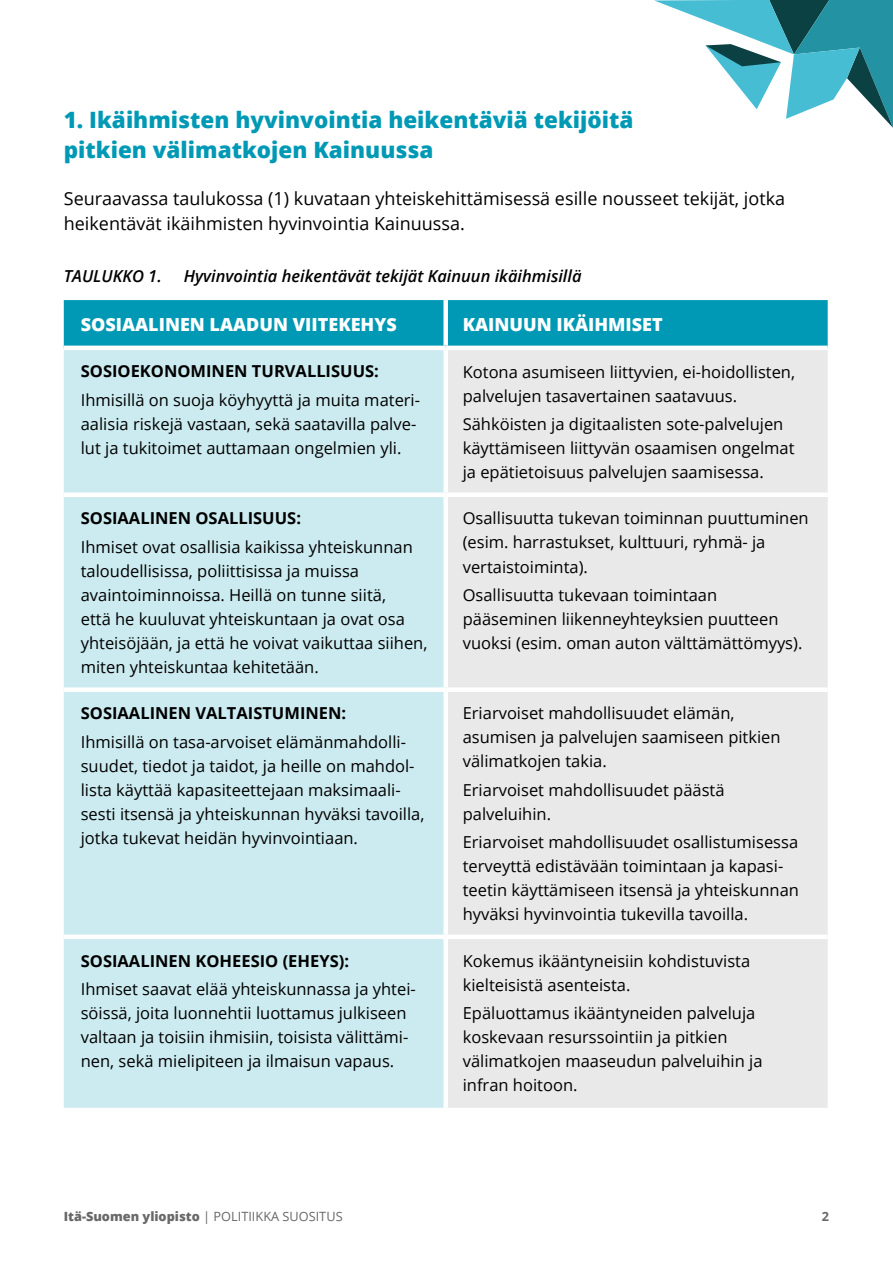
<style>
.page{position:relative;width:893px;height:1263px;background:#fff}
.page>*{position:absolute;margin:0;border:0;box-sizing:border-box;transform-origin:0 0}
.Otsikko_1{font:800 22.5px/30px "Open Sans";color:#0099b5}
.Leipäteksti_sisältö{font:18px/25.5px "Open Sans";color:#000}
.Taulukkoteksti{font:800 18px "Open Sans";color:#fff}
.Taulukkoteksti-2{font:16.5px/24px "Open Sans";color:#000}
.Taulukkoteksti-3{font:700 16.5px "Open Sans";color:#000}
.Kuvateksti{font:italic 600 16.5px "Open Sans";color:#000}
.t1{font:800 12.75px "Open Sans";color:#686868}
.t2{font:700 12.75px "Open Sans";color:#686868}
.s1{font-weight:400}
</style>
<div class="page">
<svg style="left:654px;top:0;width:239px;height:128px"></svg>
<div style="left:64px;top:300px;width:764px;height:46px;background:#0099b5"></div>
<div style="left:64px;top:350px;width:379px;height:758px;background:#ccebf0"></div>
<div style="left:448px;top:350px;width:380px;height:758px;background:#e9e9e9"></div>
<div style="left:443px;top:300px;width:5px;height:46px;background:#fff"></div>
<div style="left:64px;top:492px;width:382px;height:5px;background:#fff"></div>
<div style="left:446px;top:492px;width:382px;height:5px;background:#fff"></div>
<div style="left:64px;top:687px;width:382px;height:5px;background:#fff"></div>
<div style="left:446px;top:687px;width:382px;height:5px;background:#fff"></div>
<div style="left:64px;top:934px;width:382px;height:5px;background:#fff"></div>
<div style="left:446px;top:934px;width:382px;height:5px;background:#fff"></div>
<p class="Otsikko_1" style="left:64px;top:103px;width:571px">1. Ikäihmisten hyvinvointia heikentäviä tekijöitä pitkien välimatkojen Kainuussa</p>
<p class="Leipäteksti_sisältö" style="left:64px;top:185px;width:723px">Seuraavassa taulukossa (1) kuvataan yhteiskehittämisessä esille nousseet tekijät, jotka heikentävät ikäihmisten hyvinvointia Kainuussa.</p>
<p class="Kuvateksti" style="left:64px;top:264px;width:100px">TAULUKKO 1.</p>
<p class="Kuvateksti" style="left:184px;top:264px;width:399px">Hyvinvointia heikentävät tekijät Kainuun ikäihmisillä</p>
<p class="Taulukkoteksti" style="left:81px;top:311px;width:317px">SOSIAALINEN LAADUN VIITEKEHYS</p>
<p class="Taulukkoteksti" style="left:463px;top:311px;width:201px">KAINUUN IKÄIHMISET</p>
<p class="Taulukkoteksti-3" style="left:81px;top:360px;width:300px">SOSIOEKONOMINEN TURVALLISUUS:</p>
<p class="Taulukkoteksti-2" style="left:81px;top:387px;width:341px">Ihmisillä on suoja köyhyyttä ja muita materi&shy;aalisia riskejä vastaan, sekä saatavilla palve&shy;lut ja tukitoimet auttamaan ongelmien yli.</p>
<p class="Taulukkoteksti-2" style="left:463px;top:359px;width:334px">Kotona asumiseen liittyvien, ei-hoidollisten, palvelujen tasavertainen saatavuus.</p>
<p class="Taulukkoteksti-2" style="left:463px;top:411px;width:333px">Sähköisten ja digitaalisten sote-palvelujen käyttämiseen liittyvän osaamisen ongelmat ja epätietoisuus palvelujen saamisessa.</p>
<p class="Taulukkoteksti-3" style="left:81px;top:507px;width:222px">SOSIAALINEN OSALLISUUS:</p>
<p class="Taulukkoteksti-2" style="left:81px;top:534px;width:348px">Ihmiset ovat osallisia kaikissa yhteiskunnan taloudellisissa, poliittisissa ja muissa avaintoiminnoissa. Heillä on tunne siitä,<br>että he kuuluvat yhteiskuntaan ja ovat osa yhteisöjään, ja että he voivat vaikuttaa siihen, miten yhteiskuntaa kehitetään.</p>
<p class="Taulukkoteksti-3" style="left:81px;top:702px;width:267px">SOSIAALINEN VALTAISTUMINEN:</p>
<p class="Taulukkoteksti-2" style="left:81px;top:729px;width:345px">Ihmisillä on tasa-arvoiset elämänmahdolli&shy;suudet, tiedot ja taidot, ja heille on mahdol&shy;lista käyttää kapasiteettejaan maksimaali&shy;sesti itsensä ja yhteiskunnan hyväksi tavoilla, jotka tukevat heidän hyvinvointiaan.</p>
<p class="Taulukkoteksti-3" style="left:81px;top:949px;width:270px">SOSIAALINEN KOHEESIO (EHEYS):</p>
<p class="Taulukkoteksti-2" style="left:81px;top:976px;width:336px">Ihmiset saavat elää yhteiskunnassa ja yhtei&shy;söissä, joita luonnehtii luottamus julkiseen valtaan ja toisiin ihmisiin, toisista välittämi&shy;nen, sekä mielipiteen ja ilmaisun vapaus.</p>
<p class="Taulukkoteksti-2" style="left:463px;top:506px;width:347px">Osallisuutta tukevan toiminnan puuttuminen (esim. harrastukset, kulttuuri, ryhmä- ja vertaistoiminta).</p>
<p class="Taulukkoteksti-2" style="left:463px;top:582px;width:341px">Osallisuutta tukevaan toimintaan pääseminen liikenneyhteyksien puutteen vuoksi (esim. oman auton välttämättömyys).</p>
<p class="Taulukkoteksti-2" style="left:463px;top:701px;width:319px">Eriarvoiset mahdollisuudet elämän, asumisen ja palvelujen saamiseen pitkien välimatkojen takia.</p>
<p class="Taulukkoteksti-2" style="left:463px;top:777px;width:263px">Eriarvoiset mahdollisuudet päästä palveluihin.</p>
<p class="Taulukkoteksti-2" style="left:463px;top:829px;width:338px">Eriarvoiset mahdollisuudet osallistumisessa terveyttä edistävään toimintaan ja kapasi&shy;teetin käyttämiseen itsensä ja yhteiskunnan hyväksi hyvinvointia tukevilla tavoilla.</p>
<p class="Taulukkoteksti-2" style="left:463px;top:948px;width:289px">Kokemus ikääntyneisiin kohdistuvista kielteisistä asenteista.</p>
<p class="Taulukkoteksti-2" style="left:463px;top:1000px;width:301px">Epäluottamus ikääntyneiden palveluja koskevaan resurssointiin ja pitkien välimatkojen maaseudun palveluihin ja infran hoitoon.</p>
<p class="t1" style="left:64px;top:1207px;width:280px">Itä-Suomen yliopisto <span class="s1">| POLITIIKKA SUOSITUS</span></p>
<p class="t2" style="left:822px;top:1208px;width:9px">2</p>
</div>
